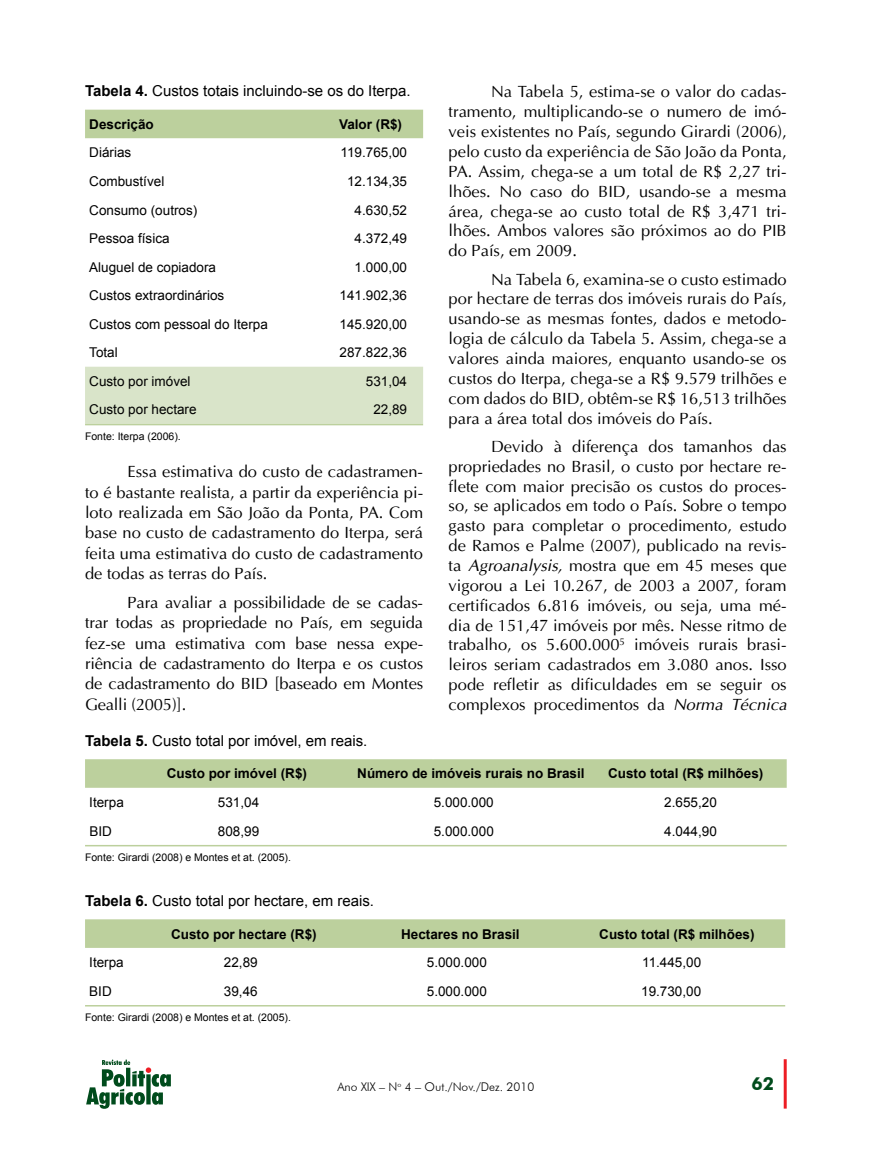
<style>
.page{position:relative;width:893px;height:1149px;background:#fff}
.page>*{position:absolute;margin:0;border:0;box-sizing:border-box;transform-origin:0 0}
.t1{font:700 18px "Futura BT";color:#004b1c}
.t2{font:16.5px/19.8px "Ottawa Plain";color:#000;text-align:justify}
.t3{font:15px "Arial";color:#000}
.t4{font:13.5px "Arial";color:#000}
.t5{font:700 13.5px "Arial";color:#000}
.t6{font:300 12px "Futura BT";color:#000}
.t7{font:10.5px "Arial";color:#000}
.s1{font-weight:700}
.s2{font-family:"Ottawa";font-style:italic}
</style>
<div class="page">
<hr style="left:784px;top:1058px;width:3px;height:50px;background:#ed1d24">
<svg style="left:86px;top:1059px;width:85px;height:49px"></svg>
<div style="left:85px;top:110px;width:338px;height:28px;background:#bcd09d"></div>
<div style="left:85px;top:366px;width:338px;height:57px;background:#d9e4c9"></div>
<hr style="left:85px;top:423px;width:338px;height:2px;background:#bcd09d">
<div style="left:85px;top:919px;width:700px;height:28px;background:#bcd09d"></div>
<hr style="left:85px;top:1004px;width:700px;height:2px;background:#bcd09d">
<div style="left:85px;top:759px;width:702px;height:28px;background:#bcd09d"></div>
<hr style="left:85px;top:844px;width:702px;height:2px;background:#bcd09d">
<p class="t3" style="left:85px;top:81px;width:327px"><span class="s1">Tabela 4.</span> Custos totais incluindo-se os do Iterpa.</p>
<p class="t5" style="left:89px;top:115px;width:66px">Descrição</p>
<p class="t5" style="left:339px;top:115px;width:65px">Valor (R$)</p>
<p class="t4" style="left:89px;top:144px;width:43px">Diárias</p>
<p class="t4" style="left:341px;top:144px;width:68px">119.765,00</p>
<p class="t4" style="left:89px;top:172px;width:77px">Combustível</p>
<p class="t4" style="left:347px;top:172px;width:62px">12.134,35</p>
<p class="t4" style="left:89px;top:201px;width:110px">Consumo (outros)</p>
<p class="t4" style="left:355px;top:201px;width:54px">4.630,52</p>
<p class="t4" style="left:89px;top:229px;width:82px">Pessoa física</p>
<p class="t4" style="left:355px;top:229px;width:54px">4.372,49</p>
<p class="t4" style="left:89px;top:258px;width:128px">Aluguel de copiadora</p>
<p class="t4" style="left:355px;top:258px;width:54px">1.000,00</p>
<p class="t4" style="left:89px;top:286px;width:137px">Custos extraordinários</p>
<p class="t4" style="left:340px;top:286px;width:69px">141.902,36</p>
<p class="t4" style="left:89px;top:315px;width:180px">Custos com pessoal do Iterpa</p>
<p class="t4" style="left:340px;top:315px;width:69px">145.920,00</p>
<p class="t4" style="left:89px;top:343px;width:30px">Total</p>
<p class="t4" style="left:340px;top:343px;width:69px">287.822,36</p>
<p class="t4" style="left:89px;top:372px;width:103px">Custo por imóvel</p>
<p class="t4" style="left:366px;top:372px;width:43px">531,04</p>
<p class="t4" style="left:89px;top:401px;width:109px">Custo por hectare</p>
<p class="t4" style="left:373px;top:401px;width:35px">22,89</p>
<p class="t7" style="left:85px;top:429px;width:97px">Fonte: Iterpa (2006).</p>
<p class="t2" style="left:85px;top:461px;width:340px;line-height:20.4px;text-indent:43px">Essa estimativa do custo de cadastramen&shy;to é bastante realista, a partir da experiência pi&shy;loto realizada em São João da Ponta, PA. Com base no custo de cadastramento do Iterpa, será feita uma estimativa do custo de cadastramento de todas as terras do País.</p>
<p class="t2" style="left:85px;top:592px;width:340px;line-height:20.4px;text-indent:43px">Para avaliar a possibilidade de se cadas&shy;trar todas as propriedade no País, em seguida fez-se uma estimativa com base nessa expe&shy;riência de cadastramento do Iterpa e os custos de cadastramento do BID [baseado em Montes Gealli (2005)].</p>
<p class="t2" style="left:449px;top:82px;width:340px;text-indent:43px">Na Tabela 5, estima-se o valor do cadas&shy;tramento, multiplicando-se o numero de imó&shy;veis existentes no País, segundo Girardi (2006), pelo custo da experiência de São João da Ponta, PA. Assim, chega-se a um total de R$ 2,27 tri&shy;lhões. No caso do BID, usando-se a mesma área, chega-se ao custo total de R$ 3,471 tri&shy;lhões. Ambos valores são próximos ao do PIB do País, em 2009.</p>
<p class="t2" style="left:449px;top:269px;width:340px;text-indent:43px">Na Tabela 6, examina-se o custo estimado por hectare de terras dos imóveis rurais do País, usando-se as mesmas fontes, dados e metodo&shy;logia de cálculo da Tabela 5. Assim, chega-se a valores ainda maiores, enquanto usando-se os custos do Iterpa, chega-se a R$ 9.579 trilhões e com dados do BID, obtêm-se R$ 16,513 trilhões para a área total dos imóveis do País.</p>
<p class="t2" style="left:449px;top:436px;width:340px;text-indent:43px">Devido à diferença dos tamanhos das propriedades no Brasil, o custo por hectare re&shy;flete com maior precisão os custos do proces&shy;so, se aplicados em todo o País. Sobre o tempo gasto para completar o procedimento, estudo de Ramos e Palme (2007), publicado na revis&shy;ta <span class="s2">Agroanalysis,</span> mostra que em 45 meses que vigorou a Lei 10.267, de 2003 a 2007, foram certificados 6.816 imóveis, ou seja, uma mé&shy;dia de 151,47 imóveis por mês. Nesse ritmo de trabalho, os 5.600.000<sup>5</sup> imóveis rurais brasi&shy;leiros seriam cadastrados em 3.080 anos. Isso pode refletir as dificuldades em se seguir os complexos procedimentos da <span class="s2">Norma Técnica</span></p>
<p class="t3" style="left:85px;top:730px;width:284px"><span class="s1">Tabela 5.</span> Custo total por imóvel, em reais.</p>
<p class="t5" style="left:167px;top:764px;width:142px">Custo por imóvel (R$)</p>
<p class="t5" style="left:357px;top:764px;width:229px">Número de imóveis rurais no Brasil</p>
<p class="t5" style="left:608px;top:764px;width:157px">Custo total (R$ milhões)</p>
<p class="t4" style="left:89px;top:793px;width:36px">Iterpa</p>
<p class="t4" style="left:218px;top:793px;width:43px">531,04</p>
<p class="t4" style="left:434px;top:793px;width:62px">5.000.000</p>
<p class="t4" style="left:664px;top:793px;width:54px">2.655,20</p>
<p class="t4" style="left:89px;top:821px;width:24px">BID</p>
<p class="t4" style="left:218px;top:821px;width:43px">808,99</p>
<p class="t4" style="left:434px;top:821px;width:62px">5.000.000</p>
<p class="t4" style="left:664px;top:821px;width:54px">4.044,90</p>
<p class="t7" style="left:85px;top:850px;width:208px">Fonte: Girardi (2008) e Montes et at. (2005).</p>
<p class="t3" style="left:85px;top:890px;width:291px"><span class="s1">Tabela 6.</span> Custo total por hectare, em reais.</p>
<p class="t5" style="left:171px;top:924px;width:147px">Custo por hectare (R$)</p>
<p class="t5" style="left:401px;top:924px;width:120px">Hectares no Brasil</p>
<p class="t5" style="left:599px;top:924px;width:157px">Custo total (R$ milhões)</p>
<p class="t4" style="left:89px;top:953px;width:36px">Iterpa</p>
<p class="t4" style="left:224px;top:953px;width:35px">22,89</p>
<p class="t4" style="left:427px;top:953px;width:62px">5.000.000</p>
<p class="t4" style="left:642px;top:953px;width:61px">11.445,00</p>
<p class="t4" style="left:89px;top:981px;width:24px">BID</p>
<p class="t4" style="left:224px;top:981px;width:35px">39,46</p>
<p class="t4" style="left:427px;top:981px;width:62px">5.000.000</p>
<p class="t4" style="left:641px;top:981px;width:62px">19.730,00</p>
<p class="t7" style="left:85px;top:1010px;width:208px">Fonte: Girardi (2008) e Montes et at. (2005).</p>
<p class="t6" style="left:337px;top:1079px;width:198px">Ano XIX – N<sup>o</sup> 4 – Out./Nov./Dez. 2010</p>
<p class="t1" style="left:751px;top:1072px;width:24px">62</p>
</div>
